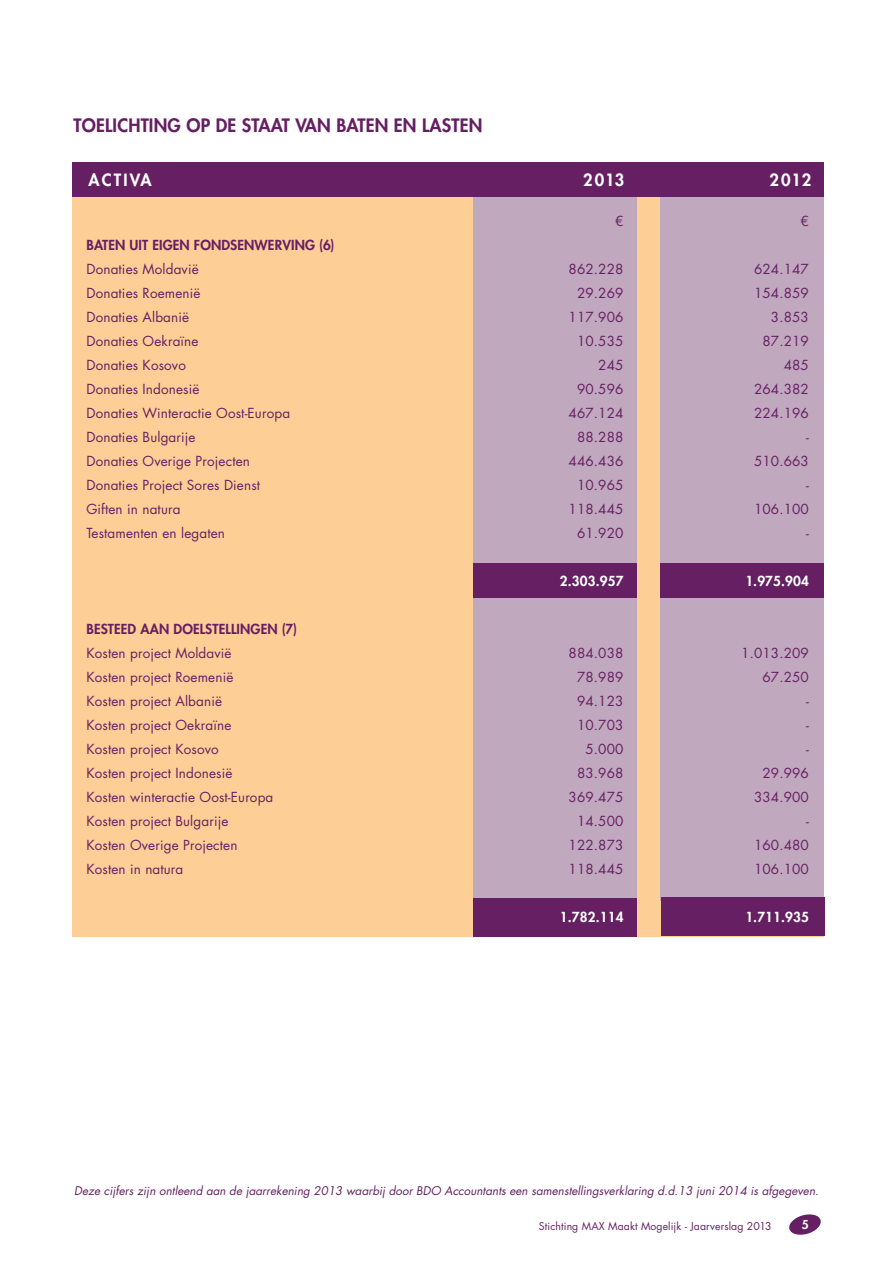
<style>
.page{position:relative;width:893px;height:1263px;background:#fff}
.page>*{position:absolute;margin:0;border:0;box-sizing:border-box;transform-origin:0 0}
.broodtekst{font:800 18px "Futura Std";letter-spacing:.01em;color:#661f63}
.broodtekst-2{font:800 16.5px "Futura Std";letter-spacing:.13em;color:#fff}
.subkop{font:13.5px/24px "Futura Std";letter-spacing:.01em;color:#661f63;text-align:right}
.subkop-2{font:800 13.5px "Futura Std";letter-spacing:.01em;color:#661f63}
.subkop-3{font:800 13.5px "Futura Std";letter-spacing:.01em;color:#fff}
.t1{font:800 12px "Futura Std";color:#fff}
.t2{font:italic 11.7px "Futura Std";color:#661f63}
.t3{font:10.5px "Futura Std";letter-spacing:.01em;color:#661f63}
</style>
<div class="page">
<div style="left:72px;top:168px;width:751px;height:769px;background:#fdcf96"></div>
<div style="left:473px;top:168px;width:164px;height:741px;background:#c0a8be"></div>
<div style="left:660px;top:168px;width:164px;height:733px;background:#c0a8be"></div>
<div style="left:473px;top:898px;width:164px;height:39px;background:#661f63"></div>
<div style="left:473px;top:563px;width:164px;height:34px;background:#661f63"></div>
<div style="left:661px;top:897px;width:163px;height:39px;background:#661f63"></div>
<div style="left:660px;top:563px;width:164px;height:35px;background:#661f63"></div>
<div style="left:72px;top:163px;width:752px;height:34px;background:#661f63"></div>
<svg style="left:789px;top:1214px;width:32px;height:21px"></svg>
<p class="broodtekst" style="left:74px;top:114px;width:410px">TOELICHTING OP DE STAAT VAN BATEN EN LASTEN</p>
<p class="broodtekst-2" style="left:89px;top:170px;width:65px">ACTIVA</p>
<p class="subkop-2" style="left:86px;top:237px;width:250px">BATEN UIT EIGEN FONDSENWERVING (6)</p>
<p class="subkop" style="left:86px;top:257px;width:114px">Donaties Moldavië</p>
<p class="subkop" style="left:86px;top:281px;width:116px">Donaties Roemenië</p>
<p class="subkop" style="left:86px;top:305px;width:104px">Donaties Albanië</p>
<p class="subkop" style="left:86px;top:329px;width:114px">Donaties Oekraïne</p>
<p class="subkop" style="left:86px;top:353px;width:205px;text-align:left">Donaties Kosovo<br>Donaties Indonesië<br>Donaties Winteractie Oost-Europa</p>
<p class="subkop" style="left:86px;top:425px;width:111px">Donaties Bulgarije</p>
<p class="subkop" style="left:86px;top:449px;width:165px">Donaties Overige Projecten</p>
<p class="subkop" style="left:86px;top:473px;width:175px">Donaties Project Sores Dienst</p>
<p class="subkop" style="left:86px;top:497px;width:96px">Giften in natura</p>
<p class="subkop" style="left:86px;top:521px;width:140px">Testamenten en legaten</p>
<p class="subkop-2" style="left:86px;top:621px;width:212px">BESTEED AAN DOELSTELLINGEN (7)</p>
<p class="subkop" style="left:86px;top:641px;width:147px">Kosten project Moldavië</p>
<p class="subkop" style="left:86px;top:665px;width:148px">Kosten project Roemenië</p>
<p class="subkop" style="left:86px;top:689px;width:137px">Kosten project Albanië</p>
<p class="subkop" style="left:86px;top:713px;width:146px">Kosten project Oekraïne</p>
<p class="subkop" style="left:86px;top:737px;width:188px;text-align:left">Kosten project Kosovo<br>Kosten project Indonesië<br>Kosten winteractie Oost-Europa</p>
<p class="subkop" style="left:86px;top:809px;width:143px">Kosten project Bulgarije</p>
<p class="subkop" style="left:86px;top:833px;width:153px">Kosten Overige Projecten</p>
<p class="subkop" style="left:86px;top:857px;width:98px">Kosten in natura</p>
<p class="broodtekst-2" style="left:583px;top:170px;width:43px">2013</p>
<p class="broodtekst-2" style="left:769px;top:170px;width:44px">2012</p>
<p class="subkop" style="left:615px;top:209px;width:10px">€</p>
<p class="subkop" style="left:569px;top:257px;width:56px">862.228<br>29.269</p>
<p class="subkop" style="left:569px;top:305px;width:56px">117.906</p>
<p class="subkop" style="left:577px;top:329px;width:48px">10.535</p>
<p class="subkop" style="left:598px;top:353px;width:27px">245</p>
<p class="subkop" style="left:577px;top:377px;width:48px">90.596</p>
<p class="subkop" style="left:569px;top:401px;width:56px">467.124</p>
<p class="subkop" style="left:577px;top:425px;width:48px">88.288</p>
<p class="subkop" style="left:569px;top:449px;width:56px">446.436</p>
<p class="subkop" style="left:577px;top:473px;width:48px">10.965</p>
<p class="subkop" style="left:569px;top:497px;width:56px">118.445</p>
<p class="subkop" style="left:577px;top:521px;width:48px">61.920</p>
<p class="subkop-3" style="left:560px;top:573px;width:65px">2.303.957</p>
<p class="subkop" style="left:569px;top:641px;width:56px">884.038<br>78.989</p>
<p class="subkop" style="left:577px;top:689px;width:48px">94.123</p>
<p class="subkop" style="left:577px;top:713px;width:48px">10.703</p>
<p class="subkop" style="left:585px;top:737px;width:39px">5.000</p>
<p class="subkop" style="left:569px;top:761px;width:56px">83.968<br>369.475</p>
<p class="subkop" style="left:569px;top:809px;width:56px">14.500<br>122.873</p>
<p class="subkop" style="left:569px;top:857px;width:56px">118.445</p>
<p class="subkop-3" style="left:560px;top:909px;width:65px">1.782.114</p>
<p class="subkop" style="left:801px;top:209px;width:10px">€</p>
<p class="subkop" style="left:754px;top:257px;width:56px;text-align:left">624.147<br>154.859</p>
<p class="subkop" style="left:771px;top:305px;width:39px">3.853</p>
<p class="subkop" style="left:762px;top:329px;width:48px">87.219</p>
<p class="subkop" style="left:784px;top:353px;width:27px">485</p>
<p class="subkop" style="left:754px;top:377px;width:56px">264.382</p>
<p class="subkop" style="left:754px;top:401px;width:56px">224.196</p>
<p class="subkop" style="left:806px;top:425px;width:4px">-</p>
<p class="subkop" style="left:754px;top:449px;width:56px">510.663</p>
<p class="subkop" style="left:806px;top:473px;width:4px">-</p>
<p class="subkop" style="left:754px;top:497px;width:56px">106.100</p>
<p class="subkop" style="left:806px;top:521px;width:4px">-</p>
<p class="subkop-3" style="left:745px;top:573px;width:65px">1.975.904</p>
<p class="subkop" style="left:741px;top:641px;width:69px">1.013.209</p>
<p class="subkop" style="left:762px;top:665px;width:48px">67.250</p>
<p class="subkop" style="left:806px;top:689px;width:4px">-</p>
<p class="subkop" style="left:806px;top:713px;width:4px">-</p>
<p class="subkop" style="left:806px;top:737px;width:4px">-</p>
<p class="subkop" style="left:762px;top:761px;width:48px">29.996</p>
<p class="subkop" style="left:754px;top:785px;width:56px">334.900</p>
<p class="subkop" style="left:754px;top:809px;width:56px;text-align:justify;text-indent:52px">- 160.480<br>106.100</p>
<p class="subkop-3" style="left:745px;top:909px;width:65px">1.711.935</p>
<p class="t2" style="left:74px;top:1183px;width:746px">Deze cijfers zijn ontleend aan de jaarrekening 2013 waarbij door BDO Accountants een samenstellingsverklaring d.d.13 juni 2014 is afgegeven.</p>
<p class="t3" style="left:539px;top:1219px;width:234px">Stichting MAX Maakt Mogelijk - Jaarverslag 2013</p>
<p class="t1" style="left:802px;top:1217px;width:8px">5</p>
</div>
